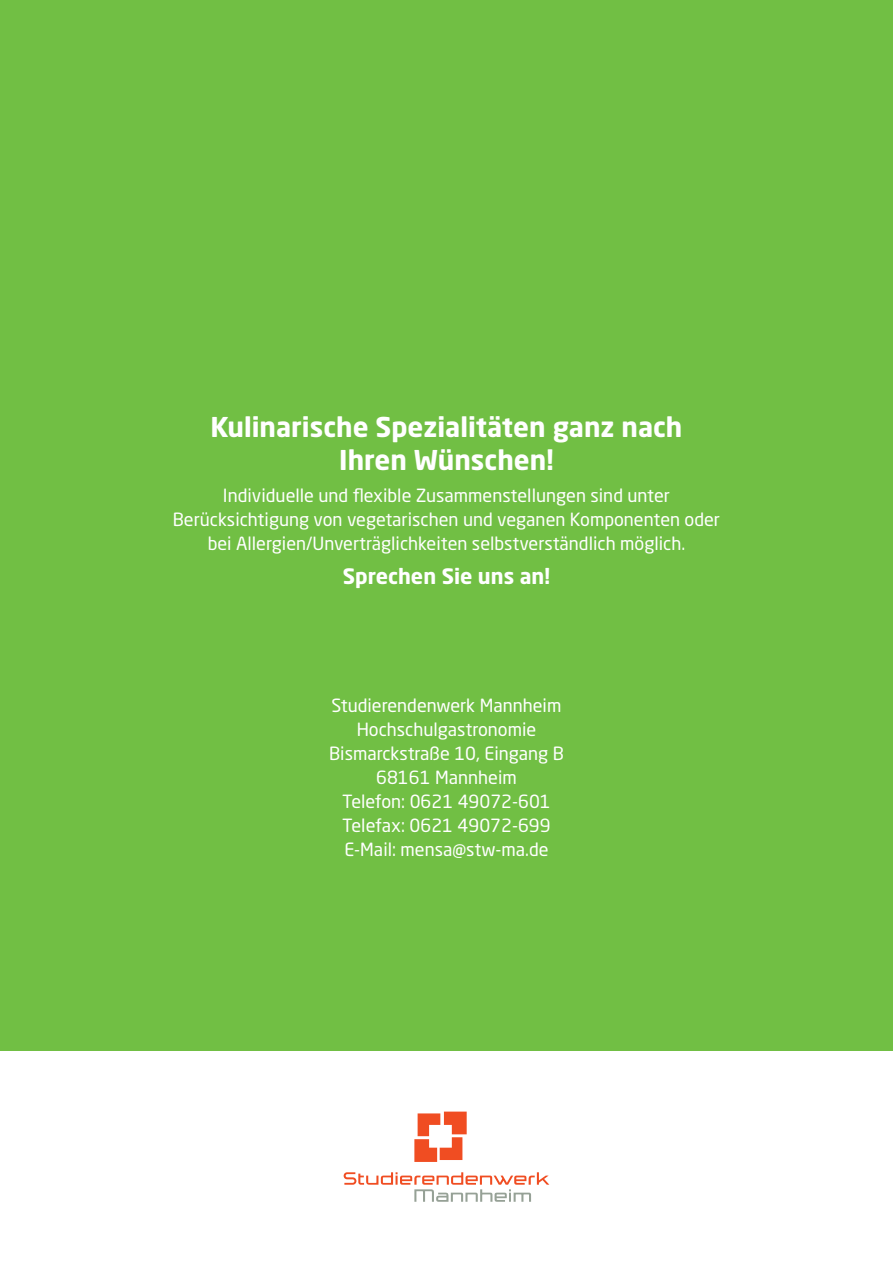
<style>
.page{position:relative;width:893px;height:1263px;background:#fff}
.page>*{position:absolute;margin:0;border:0;box-sizing:border-box;transform-origin:0 0}
.t1{font:700 27px/32.4px "Neo Sans W1 G";color:#fff;text-align:center}
.t2{font:700 21px "Neo Sans W1 G";color:#fff}
.t3{font:18px/24px "Neo Sans W1 G";color:#fff;text-align:center}
</style>
<div class="page">
<div style="left:0;top:0;width:893px;height:1050px;background:#71bf44"></div>
<svg style="left:414px;top:1111px;width:53px;height:51px"></svg>
<svg style="left:344px;top:1172px;width:205px;height:30px"></svg>
<h1 class="t1" style="left:210px;top:411px;width:473px">Kulinarische Spezialitäten ganz nach<br>Ihren Wünschen!</h1>
<p class="t3" style="left:173px;top:483px;width:549px">Individuelle und flexible Zusammenstellungen sind unter<br>Berücksichtigung von vegetarischen und veganen Komponenten oder bei Allergien/Unverträglichkeiten selbstverständlich möglich.</p>
<p class="t2" style="left:343px;top:563px;width:209px">Sprechen Sie uns an!</p>
<p class="t3" style="left:329px;top:693px;width:236px">Studierendenwerk Mannheim<br>Hochschulgastronomie<br>Bismarckstraße 10, Eingang B<br>68161 Mannheim<br>Telefon: 0621 49072-601<br>Telefax: 0621 49072-699<br>E-Mail: mensa@stw-ma.de</p>
</div>
